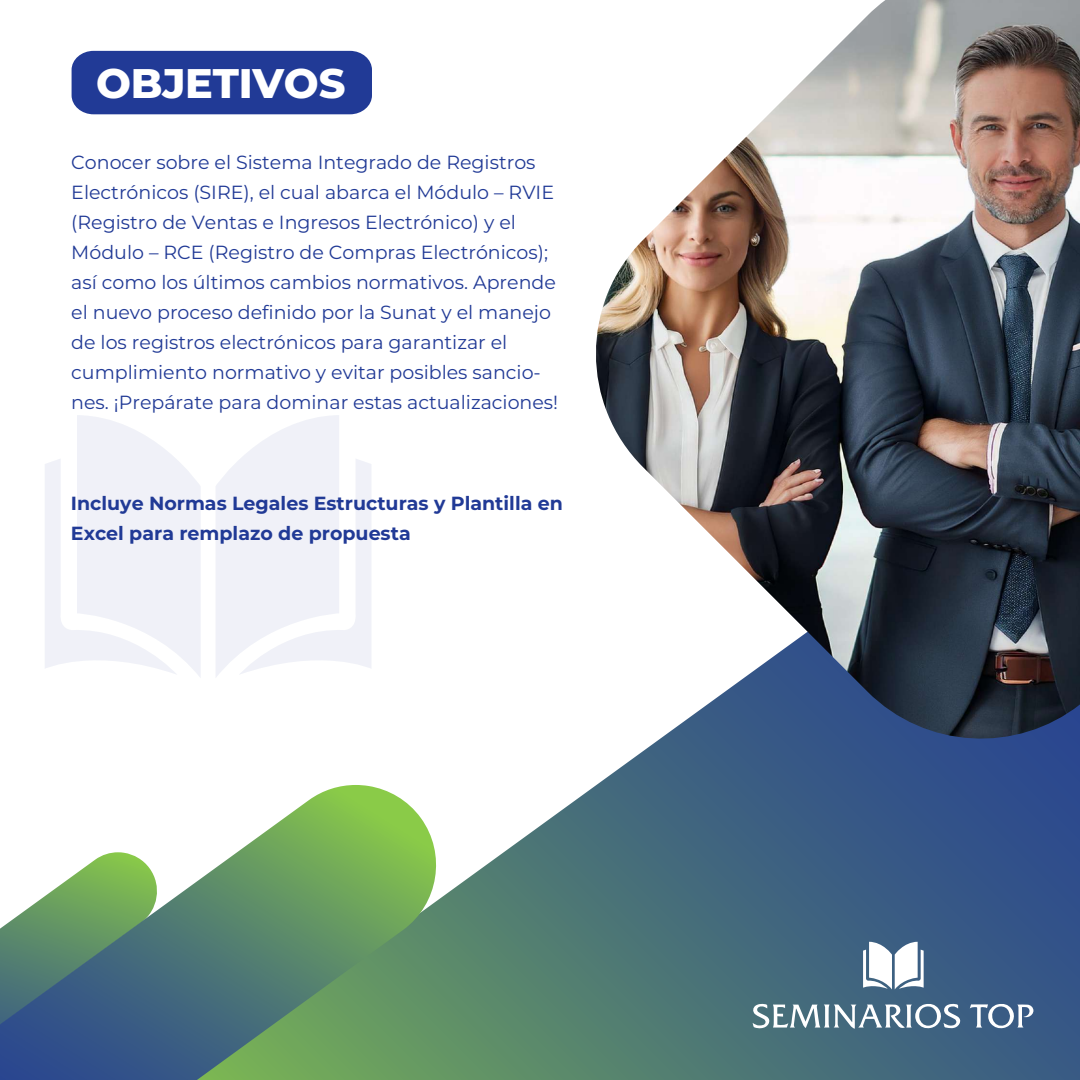
<style>
.page{position:relative;width:1080px;height:1080px;background:#fff}
.page>*{position:absolute;margin:0;border:0;box-sizing:border-box;transform-origin:0 0}
.t1{font:800 41.3px "Montserrat";letter-spacing:-.005em;color:#fff}
.t2{font:19px/30px "Montserrat";color:#213a96}
.t3{font:700 19px/30px "Montserrat";color:#213a96}
</style>
<div class="page">
<div style="left:72px;top:51px;width:300px;height:63px;background:#213a96"></div>
<svg style="left:447px;top:754px;width:633px;height:326px;background:#4f7286"></svg>
<img style="left:596px;top:0;width:484px;height:754px">
<svg style="left:863px;top:942px;width:61px;height:47px"></svg>
<svg style="left:970px;top:1003px;width:64px;height:26px"></svg>
<svg style="left:752px;top:1003px;width:209px;height:26px"></svg>
<svg style="left:0;top:785px;width:447px;height:295px"></svg>
<svg style="left:45px;top:415px;width:156px;height:262px"></svg>
<svg style="left:216px;top:415px;width:155px;height:262px"></svg>
<h1 class="t1" style="left:96px;top:53px;width:251px">OBJETIVOS</h1>
<p class="t2" style="left:71px;top:146px;width:488px">Conocer sobre el Sistema Integrado de Registros Electrónicos (SIRE), el cual abarca el Módulo – RVIE (Registro de Ventas e Ingresos Electrónico) y el Módulo – RCE (Registro de Compras Electrónicos); así como los últimos cambios normativos. Aprende el nuevo proceso definido por la Sunat y el manejo de los registros electrónicos para garantizar el cumplimiento normativo y evitar posibles sancio&shy;nes. ¡Prepárate para dominar estas actualizaciones!</p>
<p class="t3" style="left:71px;top:487px;width:493px">Incluye Normas Legales Estructuras y Plantilla en<br>Excel para remplazo de propuesta</p>
</div>
